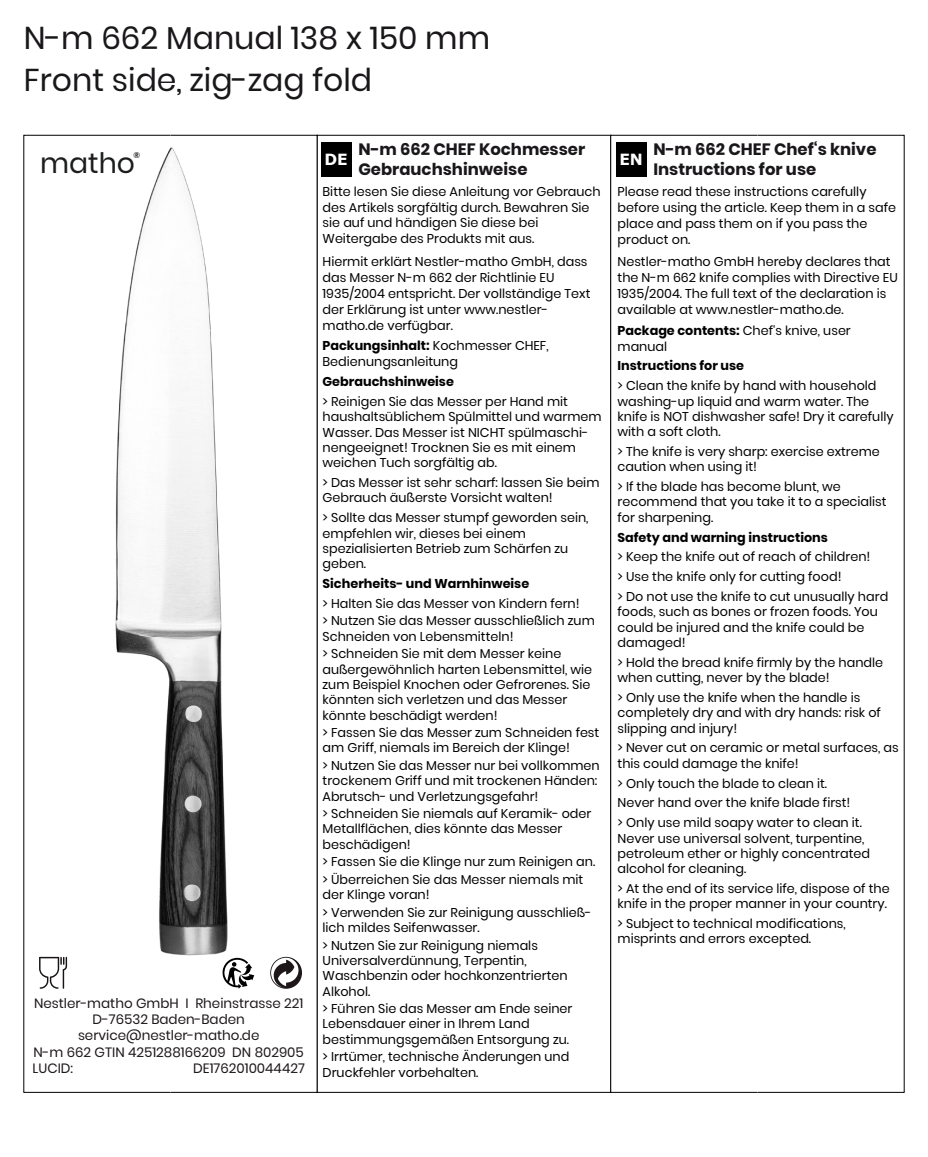
<style>
.page{position:relative;width:928px;height:1157px;background:#fff}
.page>*{position:absolute;margin:0;border:0;box-sizing:border-box;transform-origin:0 0}
.t1{font:31.5px/42.3px "Poppins";color:#1a171b}
.t2{font:28.12px "Poppins";color:#1b1e1d}
.t3{font:700 16.43px/19.8px "Poppins";color:#1a171b}
.t4{font:700 15.3px "Verdana";color:#fff}
.t5{font:13.5px "Poppins";color:#1e181a}
.t6{font:12.83px/15.3px "Poppins";color:#000}
.t7{font:700 12.83px "Poppins";color:#000}
.t8{font:700 8.1px "Poppins";color:#1b1e1d}
.s1{font-weight:700}
</style>
<div class="page">
<div style="left:317px;top:135px;width:147px;height:957px;background:#fff;border:1px solid #000"></div>
<div style="left:610px;top:135px;width:148px;height:957px;background:#fff;border:1px solid #000"></div>
<svg style="left:270px;top:956px;width:32px;height:32px"></svg>
<svg style="left:222px;top:957px;width:32px;height:31px"></svg>
<svg style="left:39px;top:956px;width:28px;height:32px"></svg>
<div style="left:321px;top:142px;width:31px;height:34px;background:#000"></div>
<div style="left:616px;top:142px;width:30px;height:35px;background:#000"></div>
<img style="left:115px;top:146px;width:113px;height:810px">
<h1 class="t1" style="left:24px;top:17px;width:468px">N-m 662 Manual 138 x 150 mm<br>Front side, zig-zag fold</h1>
<h2 class="t2" style="left:40px;top:147px;width:96px">matho</h2>
<p class="t8" style="left:133px;top:150px;width:8px">®</p>
<p class="t5" style="left:34px;top:995px;width:271px">Nestler-matho GmbH I Rheinstrasse 221</p>
<p class="t5" style="left:93px;top:1011px;width:154px">D-76532 Baden-Baden</p>
<p class="t5" style="left:78px;top:1027px;width:183px">service@nestler-matho.de</p>
<p class="t5" style="left:34px;top:1044px;width:272px">N-m 662 GTIN 4251288166209 DN 802905</p>
<p class="t5" style="left:33px;top:1060px;width:42px">LUCID:</p>
<p class="t5" style="left:193px;top:1060px;width:113px">DE1762010044427</p>
<p class="t4" style="left:324px;top:149px;width:25px">DE</p>
<p class="t3" style="left:358px;top:139px;width:228px">N-m 662 CHEF Kochmesser<br>Gebrauchshinweise</p>
<p class="t6" style="left:323px;top:183px;width:280px;line-height:16px">Bitte lesen Sie diese Anleitung vor Gebrauch des Artikels sorgfältig durch. Bewahren Sie sie auf und händigen Sie diese bei Weitergabe des Produkts mit aus.</p>
<p class="t6" style="left:323px;top:254px;width:269px;line-height:16px">Hiermit erklärt Nestler-matho GmbH, dass das Messer N-m 662 der Richtlinie EU 1935/2004 entspricht. Der vollständige Text der Erklärung ist unter www.nestler&shy;matho.de verfügbar.</p>
<p class="t6" style="left:323px;top:338px;width:228px;line-height:16px"><span class="s1">Packungsinhalt:</span> Kochmesser CHEF,<br>Bedienungsanleitung</p>
<p class="t7" style="left:323px;top:374px;width:133px">Gebrauchshinweise</p>
<p class="t6" style="left:323px;top:394px;width:280px">&gt; Reinigen Sie das Messer per Hand mit haushaltsüblichem Spülmittel und warmem Wasser. Das Messer ist NICHT spülmaschi&shy;nengeeignet! Trocknen Sie es mit einem weichen Tuch sorgfältig ab.</p>
<p class="t6" style="left:323px;top:475px;width:278px">&gt; Das Messer ist sehr scharf: lassen Sie beim<br>Gebrauch äußerste Vorsicht walten!</p>
<p class="t6" style="left:323px;top:510px;width:267px">&gt; Sollte das Messer stumpf geworden sein, empfehlen wir, dieses bei einem spezialisierten Betrieb zum Schärfen zu geben.</p>
<p class="t7" style="left:323px;top:576px;width:208px">Sicherheits- und Warnhinweise</p>
<p class="t6" style="left:323px;top:594px;width:274px;line-height:17.6px">&gt; Halten Sie das Messer von Kindern fern!<br>&gt; Nutzen Sie das Messer ausschließlich zum</p>
<p class="t6" style="left:323px;top:627px;width:240px;line-height:17.6px">Schneiden von Lebensmitteln!<br>&gt; Schneiden Sie mit dem Messer keine</p>
<p class="t6" style="left:323px;top:661px;width:271px">außergewöhnlich harten Lebensmittel, wie zum Beispiel Knochen oder Gefrorenes. Sie könnten sich verletzen und das Messer könnte beschädigt werden!</p>
<p class="t6" style="left:323px;top:725px;width:278px">&gt; Fassen Sie das Messer zum Schneiden fest am Griff, niemals im Bereich der Klinge!</p>
<p class="t6" style="left:323px;top:758px;width:279px">&gt; Nutzen Sie das Messer nur bei vollkommen trockenem Griff und mit trockenen Händen:<br>Abrutsch- und Verletzungsgefahr!</p>
<p class="t6" style="left:323px;top:806px;width:270px">&gt; Schneiden Sie niemals auf Keramik- oder<br>Metallflächen, dies könnte das Messer beschädigen!</p>
<p class="t6" style="left:323px;top:853px;width:274px;line-height:17.6px">&gt; Fassen Sie die Klinge nur zum Reinigen an. &gt; Überreichen Sie das Messer niemals mit</p>
<p class="t6" style="left:323px;top:886px;width:271px;line-height:17.6px">der Klinge voran!<br>&gt; Verwenden Sie zur Reinigung ausschließ-</p>
<p class="t6" style="left:323px;top:918px;width:217px;line-height:17.6px">lich mildes Seifenwasser.<br>&gt; Nutzen Sie zur Reinigung niemals</p>
<p class="t6" style="left:323px;top:952px;width:246px">Universalverdünnung, Terpentin,<br>Waschbenzin oder hochkonzentrierten<br>Alkohol.</p>
<p class="t6" style="left:323px;top:1001px;width:251px">&gt; Führen Sie das Messer am Ende seiner<br>Lebensdauer einer in Ihrem Land bestimmungsgemäßen Entsorgung zu.</p>
<p class="t6" style="left:323px;top:1049px;width:248px">&gt; Irrtümer, technische Änderungen und<br>Druckfehler vorbehalten.</p>
<p class="t3" style="left:653px;top:139px;width:225px">N-m 662 CHEF Chef‘s knive<br>Instructions for use</p>
<p class="t6" style="left:617px;top:183px;width:280px;line-height:16px">Please read these instructions carefully before using the article. Keep them in a safe place and pass them on if you pass the product on.</p>
<p class="t6" style="left:617px;top:254px;width:282px;line-height:16px">Nestler-matho GmbH hereby declares that the N-m 662 knife complies with Directive EU 1935/2004. The full text of the declaration is available at www.nestler-matho.de.</p>
<p class="t6" style="left:617px;top:322px;width:235px;line-height:16px"><span class="s1">Package contents:</span> Chef‘s knive, user manual</p>
<p class="t7" style="left:617px;top:358px;width:128px">Instructions for use</p>
<p class="t6" style="left:617px;top:378px;width:277px">&gt; Clean the knife by hand with household washing-up liquid and warm water. The knife is NOT dishwasher safe! Dry it carefully with a soft cloth.</p>
<p class="t6" style="left:617px;top:444px;width:264px">&gt; The knife is very sharp: exercise extreme caution when using it!</p>
<p class="t6" style="left:617px;top:479px;width:270px">&gt; If the blade has become blunt, we recommend that you take it to a specialist for sharpening.</p>
<p class="t7" style="left:617px;top:529px;width:212px">Safety and warning instructions</p>
<p class="t6" style="left:617px;top:547px;width:272px;line-height:19.8px">&gt; Keep the knife out of reach of children!<br>&gt; Use the knife only for cutting food!<br>&gt; Do not use the knife to cut unusually hard</p>
<p class="t6" style="left:617px;top:604px;width:262px">foods, such as bones or frozen foods. You could be injured and the knife could be damaged!</p>
<p class="t6" style="left:617px;top:654px;width:267px">&gt; Hold the bread knife firmly by the handle when cutting, never by the blade!</p>
<p class="t6" style="left:617px;top:690px;width:265px">&gt; Only use the knife when the handle is completely dry and with dry hands: risk of slipping and injury!</p>
<p class="t6" style="left:617px;top:740px;width:283px">&gt; Never cut on ceramic or metal surfaces, as this could damage the knife!</p>
<p class="t6" style="left:617px;top:773px;width:246px;line-height:19.8px">&gt; Only touch the blade to clean it.<br>Never hand over the knife blade first!<br>&gt; Only use mild soapy water to clean it.</p>
<p class="t6" style="left:617px;top:830px;width:254px">Never use universal solvent, turpentine, petroleum ether or highly concentrated alcohol for cleaning.</p>
<p class="t6" style="left:617px;top:881px;width:274px">&gt; At the end of its service life, dispose of the knife in the proper manner in your country.</p>
<p class="t6" style="left:617px;top:916px;width:230px">&gt; Subject to technical modifications, misprints and errors excepted.</p>
<p class="t4" style="left:619px;top:149px;width:25px">EN</p>
</div>
